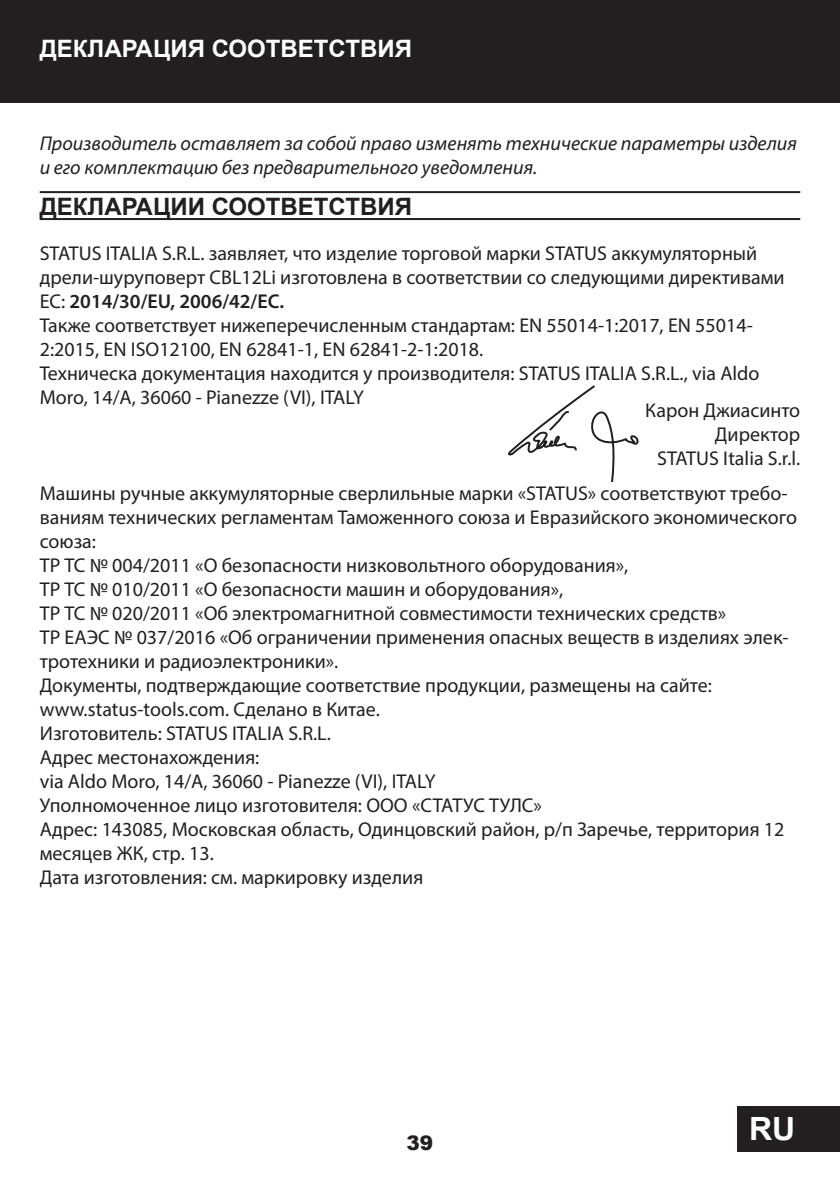
<style>
.page{position:relative;width:840px;height:1191px;background:#fff}
.page>*{position:absolute;margin:0;border:0;box-sizing:border-box;transform-origin:0 0}
.t1{font:700 32px "Arial";color:#fff}
.t2{font:700 24px "Arial";color:#231f20}
.t3{font:700 24px "Arial";color:#fff}
.t4{font:20px/24px "Myriad Pro";color:#231f20}
.t5{font:italic 20px/24px "Myriad Pro";color:#231f20}
.t6{font:900 20px "Arial";color:#231f20}
.s1{font-weight:600}
</style>
<div class="page">
<div style="left:0;top:0;width:839px;height:102px;background:#231f20"></div>
<div style="left:737px;top:1106px;width:102px;height:45px;background:#231f20"></div>
<hr style="left:40px;top:218px;width:759px;height:2px;background:#231f20">
<hr style="left:40px;top:191px;width:759px;height:2px;background:#231f20">
<svg style="left:508px;top:385px;width:131px;height:97px"></svg>
<p class="t3" style="left:40px;top:32px;width:373px">ДЕКЛАРАЦИЯ СООТВЕТСТВИЯ</p>
<p class="t5" style="left:40px;top:131px;width:758px">Производитель оставляет за собой право изменять технические параметры изделия и его комплектацию без предварительного уведомления.</p>
<p class="t2" style="left:40px;top:190px;width:373px">ДЕКЛАРАЦИИ СООТВЕТСТВИЯ</p>
<p class="t4" style="left:40px;top:241px;width:746px">STATUS ITALIA S.R.L. заявляет, что изделие торговой марки STATUS аккумуляторный дрели-шуруповерт CBL12Li изготовлена в соответствии со следующими директивами ЕС: <span class="s1">2014/30/EU, 2006/42/EC.<br></span>Также соответствует нижеперечисленным стандартам: EN 55014-1:2017, EN 55014- 2:2015, EN ISO12100, EN 62841-1, EN 62841-2-1:2018.<br>Техническа документация находится у производителя: STATUS ITALIA S.R.L., via Aldo Moro, 14/A, 36060 - Pianezze (VI), ITALY</p>
<p class="t4" style="left:645px;top:398px;width:156px;text-align:right">Карон Джиасинто<br>Директор<br>STATUS Italia S.r.l.</p>
<p class="t4" style="left:40px;top:481px;width:758px">Машины ручные аккумуляторные сверлильные марки «STATUS» соответствуют требо&shy;ваниям технических регламентам Таможенного союза и Евразийского экономического союза:<br>ТР ТС № 004/2011 «О безопасности низковольтного оборудования»,<br>ТР ТС № 010/2011 «О безопасности машин и оборудования»,<br>ТР ТС № 020/2011 «Об электромагнитной совместимости технических средств»<br>ТР ЕАЭС № 037/2016 «Об ограничении применения опасных веществ в изделиях элек&shy;тротехники и радиоэлектроники».<br>Документы, подтверждающие соответствие продукции, размещены на сайте: www.status-tools.com. Сделано в Китае.<br>Изготовитель: STATUS ITALIA S.R.L.<br>Адрес местонахождения:<br>via Aldo Moro, 14/A, 36060 - Pianezze (VI), ITALY<br>Уполномоченное лицо изготовителя: ООО «СТАТУС ТУЛС»<br>Адрес: 143085, Московская область, Одинцовский район, р/п Заречье, территория 12 месяцев ЖК, стр. 13.<br>Дата изготовления: см. маркировку изделия</p>
<p class="t6" style="left:406px;top:1128px;width:28px">39</p>
<h1 class="t1" style="left:748px;top:1106px;width:48px">RU</h1>
</div>
